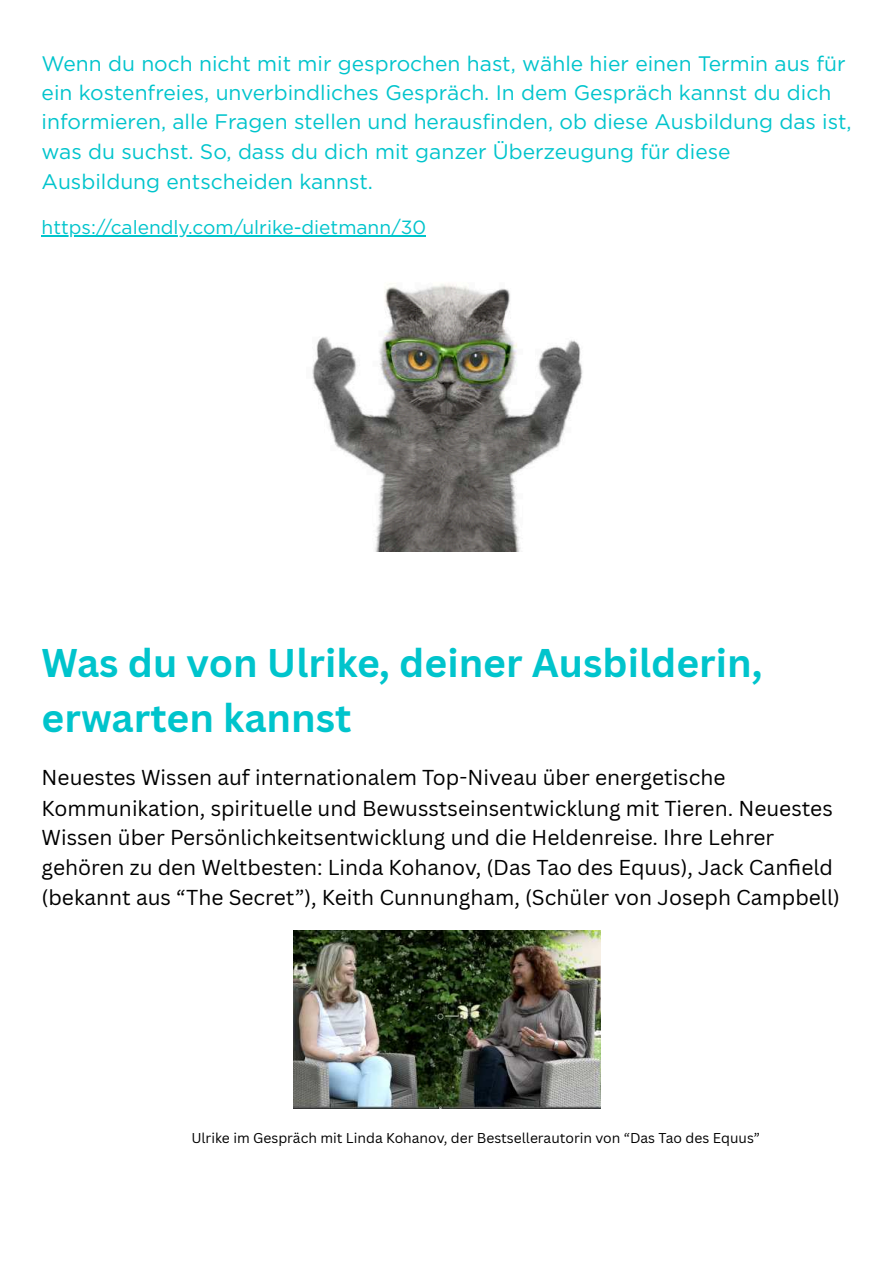
<style>
.page{position:relative;width:894px;height:1263px;background:#fff}
.page>*{position:absolute;margin:0;border:0;box-sizing:border-box;transform-origin:0 0}
.t1{font:700 39px/55.2px "Canva Sans";color:#00c4cc}
.t2{font:21px/29.8px "Canva Sans";color:#000}
.t3{font:21px/29.5px "Gotham Pro";color:#00c4cc}
.t4{font:19.05px "Gotham Pro";color:#00c4cc}
.t5{font:13.8px "Canva Sans";color:#000}
</style>
<div class="page">
<hr style="left:42px;top:235px;width:384px;height:1px;background:#00c4cc">
<img style="left:312px;top:284px;width:271px;height:267px">
<img style="left:294px;top:930px;width:306px;height:178px">
<p class="t3" style="left:42px;top:49px;width:811px">Wenn du noch nicht mit mir gesprochen hast, wähle hier einen Termin aus für ein kostenfreies, unverbindliches Gespräch. In dem Gespräch kannst du dich informieren, alle Fragen stellen und herausfinden, ob diese Ausbildung das ist, was du suchst. So, dass du dich mit ganzer Überzeugung für diese Ausbildung entscheiden kannst.</p>
<p class="t4" style="left:42px;top:217px;width:386px">https://calendly.com/ulrike-dietmann/30</p>
<h1 class="t1" style="left:42px;top:636px;width:722px">Was du von Ulrike, deiner Ausbilderin, erwarten kannst</h1>
<p class="t2" style="left:42px;top:763px;width:799px">Neuestes Wissen auf internationalem Top-Niveau über energetische Kommunikation, spirituelle und Bewusstseinsentwicklung mit Tieren. Neuestes Wissen über Persönlichkeitsentwicklung und die Heldenreise. Ihre Lehrer gehören zu den Weltbesten: Linda Kohanov, (Das Tao des Equus), Jack Canfield (bekannt aus &lt;The Secret=), Keith Cunnungham, (Schüler von Joseph Campbell)</p>
<p class="t5" style="left:191px;top:1130px;width:570px">Ulrike im Gespräch mit Linda Kohanov, der Bestsellerautorin von &lt;Das Tao des Equus=</p>
</div>
